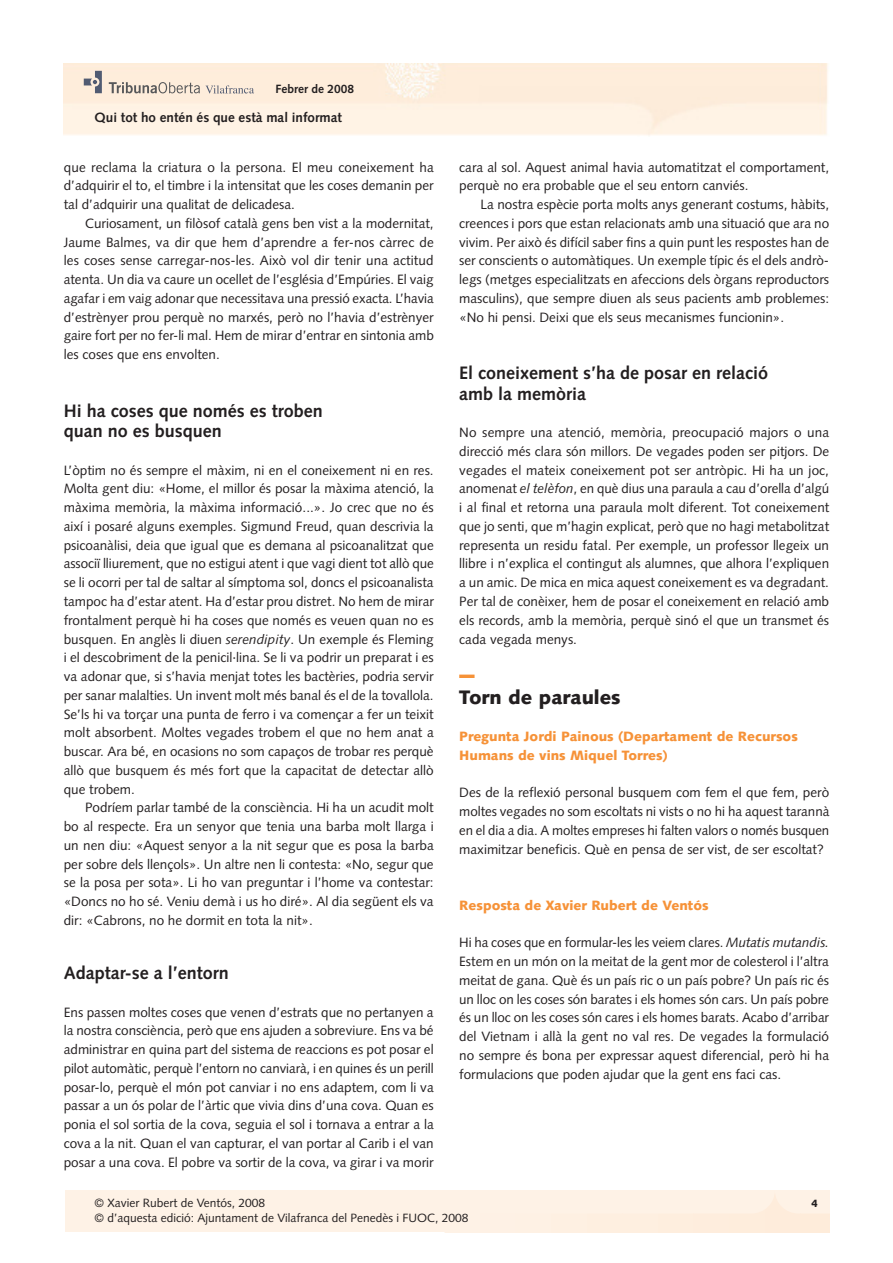
<style>
.page{position:relative;width:893px;height:1263px;background:#fff}
.page>*{position:absolute;margin:0;border:0;box-sizing:border-box;transform-origin:0 0}
.Título_1{font:900 19.5px "Syntax LT";color:#231f20}
.Título_2{font:700 18px/20.2px "Syntax LT";color:#231f20}
.PRIMER_PARAGRAF{font:13.5px/18.8px "Syntax LT";color:#231f20;text-align:justify}
.PARAGRAF_GENERAL{font:13.5px/18.8px "Syntax LT";color:#231f20;text-align:justify}
.Título_3{font:900 13.5px/18.8px "Syntax LT";color:#f69238}
.t1{font:700 13.5px "Syntax LT";color:#231f20}
.t2{font:12px/14.4px "Syntax LT";color:#231f20}
.t3{font:700 12px "Syntax LT";color:#231f20}
.s1{font-style:italic}
</style>
<div class="page">
<div style="left:65px;top:1191px;width:764px;height:41px;background:#fef2e6"></div>
<div style="left:551px;top:1191px;width:36px;height:22px;background:#fef0e2"></div>
<div style="left:587px;top:1191px;width:35px;height:22px;background:#feefe0"></div>
<div style="left:622px;top:1191px;width:36px;height:22px;background:#feefe0"></div>
<div style="left:64px;top:64px;width:764px;height:72px;background:#feedde"></div>
<svg style="left:109px;top:82px;width:145px;height:12px;background:#d2c6ba"></svg>
<svg style="left:84px;top:71px;width:18px;height:22px"></svg>
<hr style="left:459px;top:675px;width:16px;height:3px;background:#f69238">
<p class="t3" style="left:276px;top:82px;width:80px">Febrer de 2008</p>
<p class="t1" style="left:95px;top:110px;width:249px">Qui tot ho entén és que està mal informat</p>
<p class="PARAGRAF_GENERAL" style="left:64px;top:158px;width:371px">que reclama la criatura o la persona. El meu coneixement ha d’adquirir el to, el timbre i la intensitat que les coses demanin per tal d’adquirir una qualitat de delicadesa.</p>
<p class="PARAGRAF_GENERAL" style="left:64px;top:214px;width:372px;text-indent:21px">Curiosament, un filòsof català gens ben vist a la modernitat, Jaume Balmes, va dir que hem d’aprendre a fer-nos càrrec de les coses sense carregar-nos-les. Això vol dir tenir una actitud atenta. Un dia va caure un ocellet de l’església d’Empúries. El vaig agafar i em vaig adonar que necessitava una pressió exacta. L’havia d’estrènyer prou perquè no marxés, però no l’havia d’estrènyer gaire fort per no fer-li mal. Hem de mirar d’entrar en sintonia amb les coses que ens envolten.</p>
<p class="Título_2" style="left:64px;top:401px;width:260px">Hi ha coses que només es troben quan no es busquen</p>
<p class="PRIMER_PARAGRAF" style="left:64px;top:461px;width:372px">L’òptim no és sempre el màxim, ni en el coneixement ni en res.<br>Molta gent diu: «Home, el millor és posar la màxima atenció, la màxima memòria, la màxima informació...». Jo crec que no és així i posaré alguns exemples. Sigmund Freud, quan descrivia la psicoanàlisi, deia que igual que es demana al psicoanalitzat que associï lliurement, que no estigui atent i que vagi dient tot allò que se li ocorri per tal de saltar al símptoma sol, doncs el psicoanalista tampoc ha d’estar atent. Ha d’estar prou distret. No hem de mirar frontalment perquè hi ha coses que només es veuen quan no es busquen. En anglès li diuen <span class="s1">serendipity</span>. Un exemple és Fleming i el descobriment de la penicil·lina. Se li va podrir un preparat i es va adonar que, si s’havia menjat totes les bactèries, podria servir per sanar malalties. Un invent molt més banal és el de la tovallola.<br>Se’ls hi va torçar una punta de ferro i va començar a fer un teixit molt absorbent. Moltes vegades trobem el que no hem anat a buscar. Ara bé, en ocasions no som capaços de trobar res perquè allò que busquem és més fort que la capacitat de detectar allò que trobem.</p>
<p class="PARAGRAF_GENERAL" style="left:64px;top:798px;width:372px;text-indent:21px">Podríem parlar també de la consciència. Hi ha un acudit molt bo al respecte. Era un senyor que tenia una barba molt llarga i un nen diu: «Aquest senyor a la nit segur que es posa la barba per sobre dels llençols». Un altre nen li contesta: «No, segur que se la posa per sota». Li ho van preguntar i l’home va contestar: «Doncs no ho sé. Veniu demà i us ho diré». Al dia següent els va dir: «Cabrons, no he dormit en tota la nit».</p>
<p class="Título_2" style="left:64px;top:963px;width:167px">Adaptar-se a l’entorn</p>
<p class="PRIMER_PARAGRAF" style="left:64px;top:1002px;width:371px">Ens passen moltes coses que venen d’estrats que no pertanyen a la nostra consciència, però que ens ajuden a sobreviure. Ens va bé administrar en quina part del sistema de reaccions es pot posar el pilot automàtic, perquè l’entorn no canviarà, i en quines és un perill posar-lo, perquè el món pot canviar i no ens adaptem, com li va passar a un ós polar de l’àrtic que vivia dins d’una cova. Quan es ponia el sol sortia de la cova, seguia el sol i tornava a entrar a la cova a la nit. Quan el van capturar, el van portar al Carib i el van posar a una cova. El pobre va sortir de la cova, va girar i va morir</p>
<p class="PRIMER_PARAGRAF" style="left:459px;top:158px;width:371px">cara al sol. Aquest animal havia automatitzat el comportament, perquè no era probable que el seu entorn canviés.</p>
<p class="PARAGRAF_GENERAL" style="left:459px;top:195px;width:372px;text-indent:21px">La nostra espècie porta molts anys generant costums, hàbits, creences i pors que estan relacionats amb una situació que ara no vivim. Per això és difícil saber fins a quin punt les respostes han de ser conscients o automàtiques. Un exemple típic és el dels andrò&shy;legs (metges especialitzats en afeccions dels òrgans reproductors masculins), que sempre diuen als seus pacients amb problemes: «No hi pensi. Deixi que els seus mecanismes funcionin».</p>
<p class="Título_2" style="left:459px;top:363px;width:311px">El coneixement s’ha de posar en relació amb la memòria</p>
<p class="PRIMER_PARAGRAF" style="left:459px;top:423px;width:372px">No sempre una atenció, memòria, preocupació majors o una direcció més clara són millors. De vegades poden ser pitjors. De vegades el mateix coneixement pot ser antròpic. Hi ha un joc, anomenat <span class="s1">el telèfon</span>, en què dius una paraula a cau d’orella d’algú i al final et retorna una paraula molt diferent. Tot coneixement que jo senti, que m’hagin explicat, però que no hagi metabolitzat representa un residu fatal. Per exemple, un professor llegeix un llibre i n’explica el contingut als alumnes, que alhora l’expliquen a un amic. De mica en mica aquest coneixement es va degradant.<br>Per tal de conèixer, hem de posar el coneixement en relació amb els records, amb la memòria, perquè sinó el que un transmet és cada vegada menys.</p>
<p class="Título_1" style="left:459px;top:685px;width:163px">Torn de paraules</p>
<p class="Título_3" style="left:459px;top:727px;width:340px">Pregunta Jordi Painous (Departament de Recursos<br>Humans de vins Miquel Torres)</p>
<p class="PRIMER_PARAGRAF" style="left:459px;top:783px;width:372px">Des de la reflexió personal busquem com fem el que fem, però moltes vegades no som escoltats ni vists o no hi ha aquest tarannà en el dia a dia. A moltes empreses hi falten valors o només busquen maximitzar beneficis. Què en pensa de ser vist, de ser escoltat?</p>
<p class="Título_3" style="left:459px;top:896px;width:251px">Resposta de Xavier Rubert de Ventós</p>
<p class="PRIMER_PARAGRAF" style="left:459px;top:933px;width:371px">Hi ha coses que en formular-les les veiem clares. <span class="s1">Mutatis mutandis.<br></span>Estem en un món on la meitat de la gent mor de colesterol i l’altra meitat de gana. Què és un país ric o un país pobre? Un país ric és un lloc on les coses són barates i els homes són cars. Un país pobre és un lloc on les coses són cares i els homes barats. Acabo d’arribar del Vietnam i allà la gent no val res. De vegades la formulació no sempre és bona per expressar aquest diferencial, però hi ha formulacions que poden ajudar que la gent ens faci cas.</p>
<p class="t2" style="left:94px;top:1196px;width:376px">© Xavier Rubert de Ventós, 2008<br>© d’aquesta edició: Ajuntament de Vilafranca del Penedès i FUOC, 2008</p>
</div>
